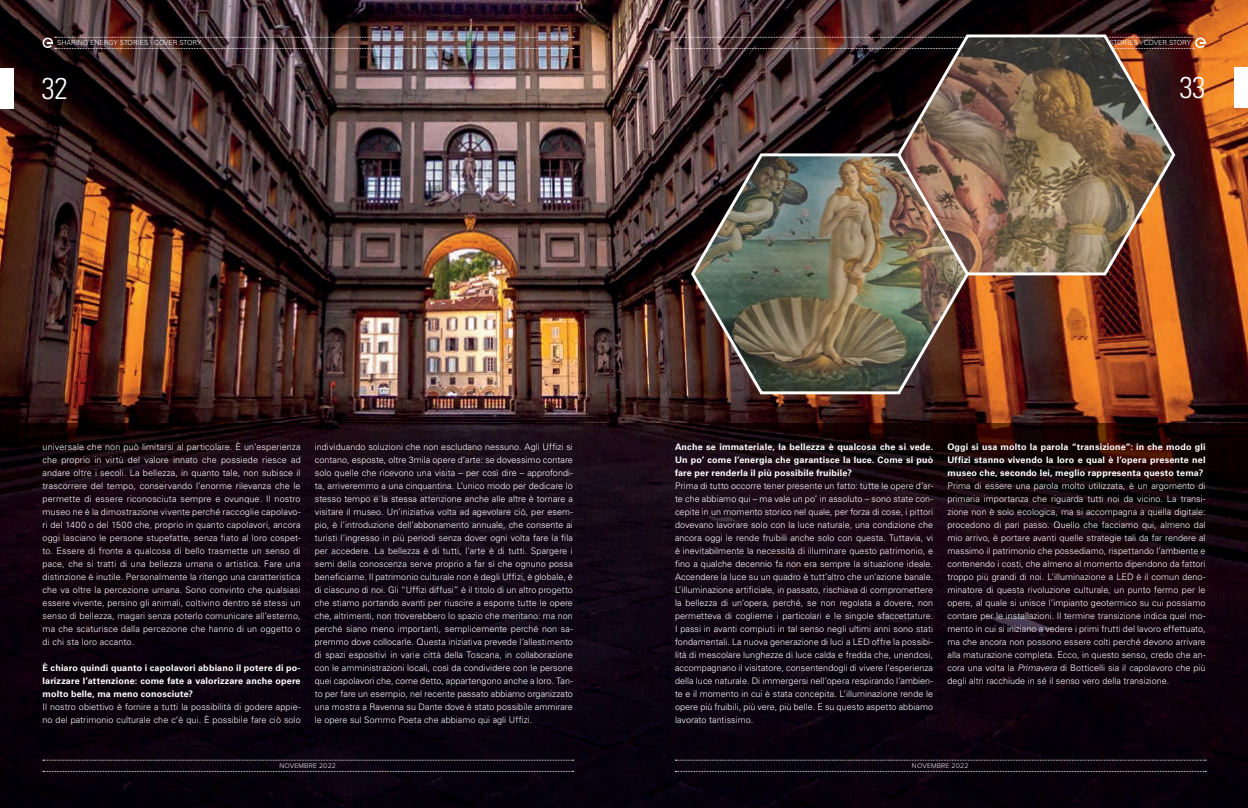
<style>
.page{position:relative;width:1248px;height:808px;background:#fff}
.page>*{position:absolute;margin:0;border:0;box-sizing:border-box;transform-origin:0 0}
.t1{font:300 condensed 30px "Univers LT Std";color:#fff}
.t2{font:300 9px/13px "Univers LT Std";letter-spacing:.005em;color:#fff;text-align:justify}
.t3{font:700 9px/13px "Univers LT Std";letter-spacing:.02em;color:#fff;text-align:justify}
.t4{font:300 7px "Univers LT Std";letter-spacing:.005em;color:#fff}
.t5{font:300 7px "Proxima Nova";letter-spacing:.02em;color:#fff}
.s1{font-style:italic}
</style>
<div class="page">
<img style="left:0;top:0;width:1247px;height:808px">
<img style="left:675px;top:37px;width:530px;height:12px">
<img style="left:43px;top:37px;width:531px;height:12px">
<div style="left:1233px;top:67px;width:14px;height:40px;background:#fff"></div>
<div style="left:0;top:68px;width:14px;height:41px;background:#fff"></div>
<img style="left:689px;top:151px;width:281px;height:245px">
<img style="left:895px;top:32px;width:281px;height:245px">
<svg style="left:43px;top:760px;width:530px;height:1px"></svg>
<svg style="left:43px;top:771px;width:530px;height:1px"></svg>
<svg style="left:675px;top:760px;width:530px;height:1px"></svg>
<svg style="left:675px;top:771px;width:530px;height:1px"></svg>
<p class="t4" style="left:57px;top:39px;width:146px">SHARING ENERGY STORIES \ COVER STORY</p>
<p class="t4" style="left:1046px;top:39px;width:146px">SHARING ENERGY STORIES \ COVER STORY</p>
<h1 class="t1" style="left:42px;top:71px;width:28px">32</h1>
<h1 class="t1" style="left:1179px;top:69px;width:28px">33</h1>
<p class="t2" style="left:43px;top:440px;width:259px">universale che non può limitarsi al particolare. È un’esperienza che proprio in virtù del valore innato che possiede riesce ad andare oltre i secoli. La bellezza, in quanto tale, non subisce il trascorrere del tempo, conservando l’enorme rilevanza che le permette di essere riconosciuta sempre e ovunque. Il nostro museo ne è la dimostrazione vivente perché raccoglie capolavo&shy;ri del 1400 o del 1500 che, proprio in quanto capolavori, ancora oggi lasciano le persone stupefatte, senza fiato al loro cospet&shy;to. Essere di fronte a qualcosa di bello trasmette un senso di pace, che si tratti di una bellezza umana o artistica. Fare una distinzione è inutile. Personalmente la ritengo una caratteristica che va oltre la percezione umana. Sono convinto che qualsiasi essere vivente, persino gli animali, coltivino dentro sé stessi un senso di bellezza, magari senza poterlo comunicare all’esterno, ma che scaturisce dalla percezione che hanno di un oggetto o di chi sta loro accanto.</p>
<p class="t3" style="left:43px;top:661px;width:259px">È chiaro quindi quanto i capolavori abbiano il potere di po&shy;larizzare l’attenzione: come fate a valorizzare anche opere molto belle, ma meno conosciute?</p>
<p class="t2" style="left:43px;top:700px;width:259px">Il nostro obiettivo è fornire a tutti la possibilità di godere appie&shy;no del patrimonio culturale che c’è qui. È possibile fare ciò solo</p>
<p class="t2" style="left:315px;top:440px;width:259px">individuando soluzioni che non escludano nessuno. Agli Uffizi si contano, esposte, oltre 3mila opere d’arte: se dovessimo contare solo quelle che ricevono una visita – per così dire – approfondi&shy;ta, arriveremmo a una cinquantina. L’unico modo per dedicare lo stesso tempo e la stessa attenzione anche alle altre è tornare a visitare il museo. Un’iniziativa volta ad agevolare ciò, per esem&shy;pio, è l’introduzione dell’abbonamento annuale, che consente ai turisti l’ingresso in più periodi senza dover ogni volta fare la fila per accedere. La bellezza è di tutti, l’arte è di tutti. Spargere i semi della conoscenza serve proprio a far sì che ognuno possa beneficiarne. Il patrimonio culturale non è degli Uffizi, è globale, è di ciascuno di noi. Gli “Uffizi diffusi” è il titolo di un altro progetto che stiamo portando avanti per riuscire a esporre tutte le opere che, altrimenti, non troverebbero lo spazio che meritano: ma non perché siano meno importanti, semplicemente perché non sa&shy;premmo dove collocarle. Questa iniziativa prevede l’allestimento di spazi espositivi in varie città della Toscana, in collaborazione con le amministrazioni locali, così da condividere con le persone quei capolavori che, come detto, appartengono anche a loro. Tan&shy;to per fare un esempio, nel recente passato abbiamo organizzato una mostra a Ravenna su Dante dove è stato possibile ammirare le opere sul Sommo Poeta che abbiamo qui agli Uffizi.</p>
<p class="t3" style="left:675px;top:440px;width:259px">Anche se immateriale, la bellezza è qualcosa che si vede.<br>Un po’ come l’energia che garantisce la luce. Come si può fare per renderla il più possibile fruibile?</p>
<p class="t2" style="left:675px;top:479px;width:259px">Prima di tutto occorre tener presente un fatto: tutte le opere d’ar&shy;te che abbiamo qui – ma vale un po’ in assoluto – sono state con&shy;cepite in un momento storico nel quale, per forza di cose, i pittori dovevano lavorare solo con la luce naturale, una condizione che ancora oggi le rende fruibili anche solo con questa. Tuttavia, vi è inevitabilmente la necessità di illuminare questo patrimonio, e fino a qualche decennio fa non era sempre la situazione ideale.<br>Accendere la luce su un quadro è tutt’altro che un’azione banale.<br>L’illuminazione artificiale, in passato, rischiava di compromettere la bellezza di un’opera, perché, se non regolata a dovere, non permetteva di coglierne i particolari e le singole sfaccettature.<br>I passi in avanti compiuti in tal senso negli ultimi anni sono stati fondamentali. La nuova generazione di luci a LED offre la possibi&shy;lità di mescolare lunghezze di luce calda e fredda che, unendosi, accompagnano il visitatore, consentendogli di vivere l’esperienza della luce naturale. Di immergersi nell’opera respirando l’ambien&shy;te e il momento in cui è stata concepita. L’illuminazione rende le opere più fruibili, più vere, più belle. E su questo aspetto abbiamo lavorato tantissimo.</p>
<p class="t3" style="left:947px;top:441px;width:259px">Oggi si usa molto la parola “transizione”: in che modo gli Uffizi stanno vivendo la loro e qual è l’opera presente nel museo che, secondo lei, meglio rappresenta questo tema?</p>
<p class="t2" style="left:947px;top:479px;width:259px">Prima di essere una parola molto utilizzata, è un argomento di primaria importanza che riguarda tutti noi da vicino. La transi&shy;zione non è solo ecologica, ma si accompagna a quella digitale: procedono di pari passo. Quello che facciamo qui, almeno dal mio arrivo, è portare avanti quelle strategie tali da far rendere al massimo il patrimonio che possediamo, rispettando l’ambiente e contenendo i costi, che almeno al momento dipendono da fattori troppo più grandi di noi. L’illuminazione a LED è il comun deno&shy;minatore di questa rivoluzione culturale, un punto fermo per le opere, al quale si unisce l’impianto geotermico su cui possiamo contare per le installazioni. Il termine transizione indica quel mo&shy;mento in cui si iniziano a vedere i primi frutti del lavoro effettuato, ma che ancora non possono essere colti perché devono arrivare alla maturazione completa. Ecco, in questo senso, credo che an&shy;cora una volta la <span class="s1">Primavera</span> di Botticelli sia il capolavoro che più degli altri racchiude in sé il senso vero della transizione.</p>
<p class="t5" style="left:279px;top:763px;width:58px">NOVEMBRE 2022</p>
<p class="t5" style="left:911px;top:763px;width:58px">NOVEMBRE 2022</p>
</div>
